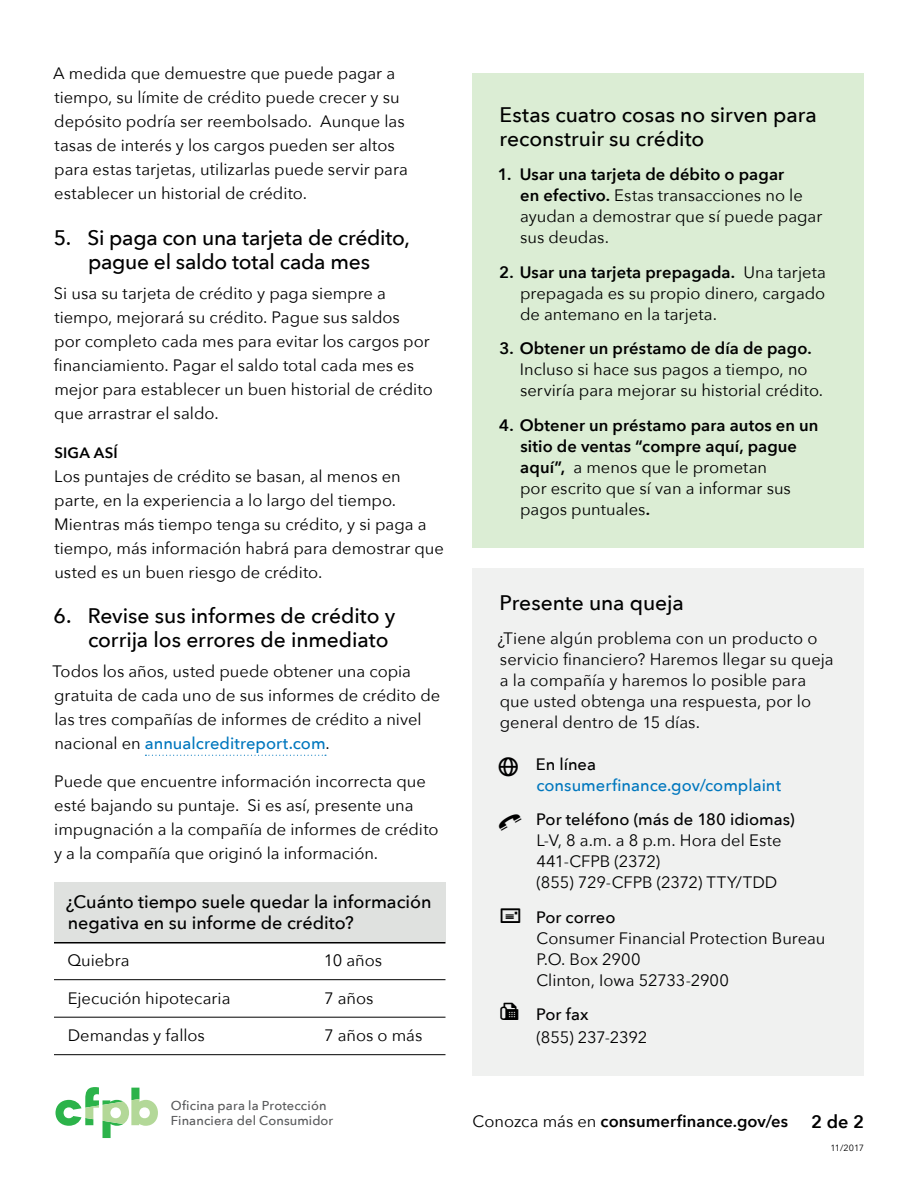
<style>
.page{position:relative;width:918px;height:1188px;background:#fff}
.page>*{position:absolute;margin:0;border:0;box-sizing:border-box;transform-origin:0 0}
.H4__followed_by_a_li{font:500 21px/24px "Avenir Next";letter-spacing:-.005em;color:#000}
.H4__contact_module{font:500 21px "Avenir Next";letter-spacing:-.005em;color:#000}
.H6_regular{font:500 18px/21px "Avenir Next";letter-spacing:-.005em;color:#000}
.t1{font:600 18px "Avenir Next";color:#000}
.paragraph{font:16.5px/24px "Avenir Next";color:#000}
.numbered_list{font:16.5px/21px "Avenir Next";color:#000}
.numbered_list-2{font:600 16.5px/21px "Avenir Next";letter-spacing:.005em;color:#000}
.paragraph__contact_m{font:16.5px/21px "Avenir Next";letter-spacing:.005em;color:#000}
.list__contact_module{font:16.5px/21px "Avenir Next";color:#000}
.list__contact_module-2{font:500 16.5px "Avenir Next";color:#000}
.paragraph__contact_m-2{font:500 16.5px/21px "Avenir Next";color:#0077be}
.header_5{font:600 15px "Avenir Next";letter-spacing:.01em;color:#000}
.t2{font:500 12.9px/15.5px "Avenir Next";letter-spacing:.01em;color:#58595b}
.t3{font:9px "Avenir Next";letter-spacing:-.03em;color:#000}
.s1{font-weight:500;color:#0077be}
.s2{font-weight:600}
.s3{font-weight:400}
.s4{color:#000}
.s5{font-weight:500}
</style>
<div class="page">
<svg style="left:56px;top:1087px;width:102px;height:51px"></svg>
<svg style="left:145px;top:755px;width:181px;height:1px"></svg>
<div style="left:54px;top:883px;width:392px;height:59px;background:#dfe1df"></div>
<hr style="left:54px;top:942px;width:392px;height:2px;background:#000">
<hr style="left:54px;top:979px;width:392px;height:1px;background:#000">
<hr style="left:54px;top:1017px;width:392px;height:1px;background:#000">
<hr style="left:54px;top:1054px;width:392px;height:1px;background:#000">
<div style="left:472px;top:74px;width:392px;height:86px;background:#dbedd4"></div>
<div style="left:472px;top:136px;width:392px;height:147px;background:#dbedd4"></div>
<div style="left:472px;top:234px;width:392px;height:125px;background:#dbedd4"></div>
<div style="left:472px;top:310px;width:392px;height:126px;background:#dbedd4"></div>
<div style="left:472px;top:394px;width:392px;height:154px;background:#dbedd4"></div>
<div style="left:472px;top:568px;width:392px;height:76px;background:#f0f1f0"></div>
<div style="left:472px;top:608px;width:392px;height:153px;background:#f0f1f0"></div>
<div style="left:472px;top:731px;width:392px;height:93px;background:#f0f1f0"></div>
<div style="left:472px;top:809px;width:392px;height:70px;background:#f0f1f0"></div>
<div style="left:472px;top:844px;width:392px;height:79px;background:#f0f1f0"></div>
<div style="left:472px;top:907px;width:392px;height:112px;background:#f0f1f0"></div>
<div style="left:472px;top:982px;width:392px;height:94px;background:#f0f1f0"></div>
<p class="paragraph" style="left:53px;top:61px;width:356px">A medida que demuestre que puede pagar a tiempo, su límite de crédito puede crecer y su depósito podría ser reembolsado. Aunque las tasas de interés y los cargos pueden ser altos para estas tarjetas, utilizarlas puede servir para establecer un historial de crédito.</p>
<p class="H4__followed_by_a_li" style="left:54px;top:224px;width:358px;text-align:center">5. Si paga con una tarjeta de crédito, pague el saldo total cada mes</p>
<p class="paragraph" style="left:54px;top:281px;width:380px">Si usa su tarjeta de crédito y paga siempre a tiempo, mejorará su crédito. Pague sus saldos<br>por completo cada mes para evitar los cargos por financiamiento. Pagar el saldo total cada mes es mejor para establecer un buen historial de crédito que arrastrar el saldo.</p>
<p class="header_5" style="left:54px;top:439px;width:65px">SIGA ASÍ</p>
<p class="paragraph" style="left:54px;top:463px;width:391px">Los puntajes de crédito se basan, al menos en parte, en la experiencia a lo largo del tiempo.<br>Mientras más tiempo tenga su crédito, y si paga a tiempo, más información habrá para demostrar que usted es un buen riesgo de crédito.</p>
<p class="H4__followed_by_a_li" style="left:88px;top:602px;width:309px;text-indent:-34px">6. Revise sus informes de crédito y corrija los errores de inmediato</p>
<p class="paragraph" style="left:52px;top:659px;width:389px">Todos los años, usted puede obtener una copia gratuita de cada uno de sus informes de crédito de las tres compañías de informes de crédito a nivel nacional en <span class="s1">annualcreditreport.com</span>.</p>
<p class="paragraph" style="left:54px;top:768px;width:386px">Puede que encuentre información incorrecta que esté bajando su puntaje. Si es así, presente una impugnación a la compañía de informes de crédito y a la compañía que originó la información.</p>
<p class="H6_regular" style="left:66px;top:890px;width:367px">¿Cuánto tiempo suele quedar la información negativa en su informe de crédito?</p>
<p class="paragraph" style="left:67px;top:948px;width:64px">Quiebra</p>
<p class="paragraph" style="left:324px;top:948px;width:60px">10 años</p>
<p class="paragraph" style="left:68px;top:985px;width:164px">Ejecución hipotecaria</p>
<p class="paragraph" style="left:324px;top:985px;width:51px">7 años</p>
<p class="paragraph" style="left:68px;top:1023px;width:139px">Demandas y fallos</p>
<p class="paragraph" style="left:324px;top:1023px;width:100px">7 años o más</p>
<p class="t2" style="left:171px;top:1097px;width:164px">Oficina para la Protección<br>Financiera del Consumidor</p>
<p class="H4__followed_by_a_li" style="left:499px;top:101px;width:319px">Estas cuatro cosas no sirven para reconstruir su crédito</p>
<p class="numbered_list" style="left:520px;top:163px;width:304px;text-indent:-22px"><span class="s2">1. Usar una tarjeta de débito o pagar<br>en efectivo.</span> Estas transacciones no le ayudan a demostrar que sí puede pagar sus deudas.</p>
<p class="numbered_list" style="left:520px;top:261px;width:308px;text-align:justify;text-indent:-21px"><span class="s2">2. Usar una tarjeta prepagada.</span> Una tarjeta prepagada es su propio dinero, cargado de antemano en la tarjeta.</p>
<p class="numbered_list" style="left:520px;top:337px;width:305px;text-indent:-20px"><span class="s2">3. Obtener un préstamo de día de pago.<br></span>Incluso si hace sus pagos a tiempo, no serviría para mejorar su historial crédito.</p>
<p class="numbered_list-2" style="left:520px;top:414px;width:300px;text-indent:-21px">4. Obtener un préstamo para autos en un sitio de ventas “compre aquí, pague aquí”, <span class="s3">a menos que le prometan<br>por escrito que sí van a informar sus pagos puntuales</span>.</p>
<p class="H4__contact_module" style="left:499px;top:585px;width:186px">Presente una queja</p>
<p class="paragraph__contact_m" style="left:498px;top:627px;width:338px">¿Tiene algún problema con un producto o servicio financiero? Haremos llegar su queja a la compañía y haremos lo posible para que usted obtenga una respuesta, por lo general dentro de 15 días.</p>
<p class="paragraph__contact_m-2" style="left:536px;top:753px;width:247px"><span class="s4">En línea </span>consumerfinance.gov/complaint</p>
<p class="list__contact_module-2" style="left:536px;top:805px;width:260px">Por teléfono (más de 180 idiomas)</p>
<p class="list__contact_module" style="left:536px;top:829px;width:247px">L-V, 8 a.m. a 8 p.m. Hora del Este</p>
<p class="list__contact_module" style="left:536px;top:850px;width:125px">441-CFPB (2372)</p>
<p class="list__contact_module" style="left:536px;top:871px;width:243px">(855) 729-CFPB (2372) TTY/TDD</p>
<p class="list__contact_module-2" style="left:536px;top:903px;width:81px">Por correo</p>
<p class="list__contact_module" style="left:536px;top:927px;width:291px">Consumer Financial Protection Bureau<br>P.O. Box 2900<br>Clinton, Iowa 52733-2900</p>
<p class="list__contact_module" style="left:536px;top:1002px;width:113px;line-height:22.5px"><span class="s5">Por fax<br></span>(855) 237-2392</p>
<p class="numbered_list-2" style="left:472px;top:1110px;width:317px"><span class="s3">Conozca más en</span> consumerfinance.gov/es</p>
<p class="t1" style="left:811px;top:1106px;width:54px">2 de 2</p>
<p class="t3" style="left:830px;top:1141px;width:35px">11/2017</p>
</div>
